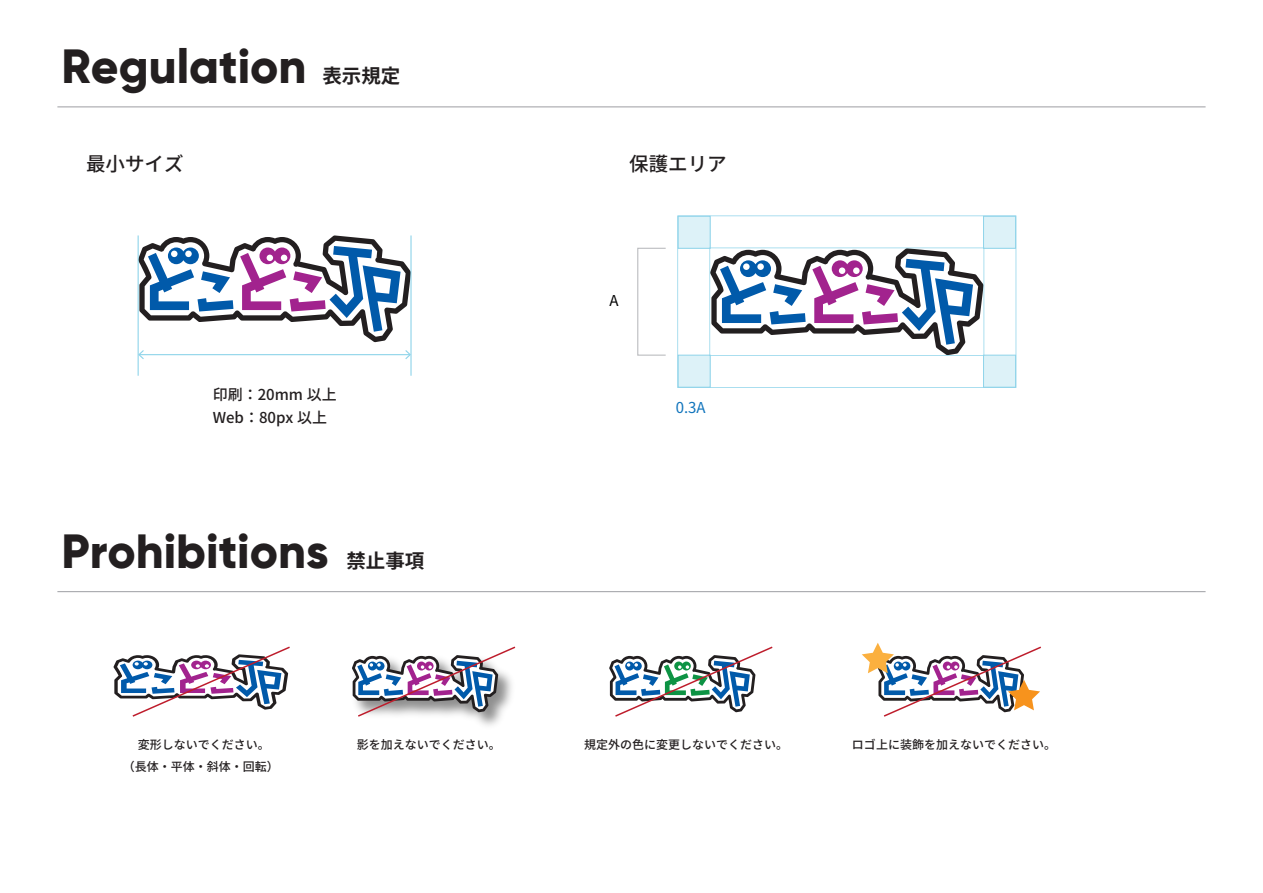
<style>
.page{position:relative;width:1263px;height:893px;background:#fff}
.page>*{position:absolute;margin:0;border:0;box-sizing:border-box;transform-origin:0 0}
.t1{font:800 48px "Gilroy";color:#231f20}
.t2{font:500 19.5px "Noto Sans CJ Kjp";color:#231f20}
.t3{font:700 19.5px "Noto Sans CJ Kjp";color:#231f20}
.t4{font:500 15px/22.5px "Noto Sans CJ Kjp";color:#231f20}
.t5{font:15px "Noto Sans CJ Kjp";color:#1074bc}
.t6{font:15px "Noto Sans CJ Kjp";color:#030303}
.t7{font:500 12px/22.5px "Noto Sans CJ Kjp";color:#231f20;text-align:center}
</style>
<div class="page">
<svg style="left:139px;top:235px;width:271px;height:107px"></svg>
<hr style="left:57px;top:106px;width:1148px;height:1px;background:#a8a9ad">
<hr style="left:57px;top:591px;width:1148px;height:1px;background:#a8a9ad">
<hr style="left:138px;top:235px;width:1px;height:141px;background:#8fd4ea">
<hr style="left:410px;top:235px;width:2px;height:141px;background:#8fd4ea">
<hr style="left:139px;top:354px;width:271px;height:1px;background:#8fd4ea">
<svg style="left:138px;top:350px;width:6px;height:9px"></svg>
<svg style="left:405px;top:350px;width:6px;height:9px"></svg>
<div style="left:637px;top:248px;width:29px;height:108px;border:1px solid #bcbdc0"></div>
<svg style="left:677px;top:215px;width:339px;height:173px"></svg>
<svg style="left:114px;top:646px;width:176px;height:71px"></svg>
<svg style="left:352px;top:646px;width:164px;height:72px"></svg>
<svg style="left:609px;top:646px;width:164px;height:71px"></svg>
<svg style="left:862px;top:643px;width:179px;height:74px"></svg>
<h1 class="t1" style="left:61px;top:36px;width:247px">Regulation</h1>
<h2 class="t3" style="left:322px;top:65px;width:79px">表示規定</h2>
<h2 class="t2" style="left:86px;top:153px;width:99px">最小サイズ</h2>
<h2 class="t2" style="left:629px;top:153px;width:99px">保護エリア</h2>
<p class="t4" style="left:213px;top:384px;width:126px">印刷：20mm 以上<br>Web：80px 以上</p>
<h1 class="t1" style="left:61px;top:521px;width:269px">Prohibitions</h1>
<h2 class="t3" style="left:346px;top:550px;width:79px">禁止事項</h2>
<p class="t6" style="left:609px;top:292px;width:11px">A</p>
<p class="t5" style="left:676px;top:399px;width:31px">0.3A</p>
<p class="t7" style="left:123px;top:733px;width:157px">変形しないでください。<br>（長体・平体・斜体・回転）</p>
<p class="t7" style="left:357px;top:733px;width:146px">影を加えないでください。</p>
<p class="t7" style="left:584px;top:733px;width:206px">規定外の色に変更しないでください。</p>
<p class="t7" style="left:852px;top:733px;width:205px">ロゴ上に装飾を加えないでください。</p>
</div>
